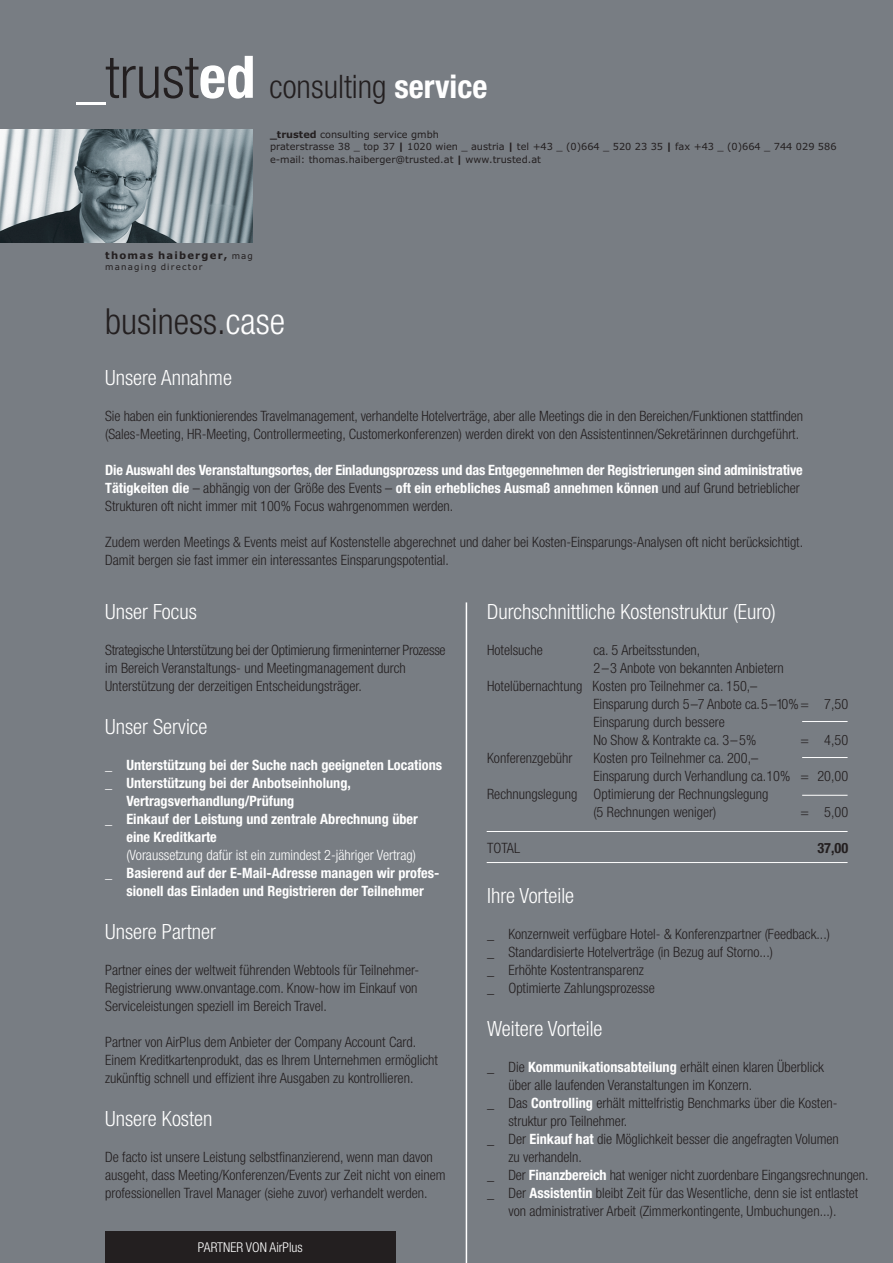
<style>
.page{position:relative;width:893px;height:1263px;background:#787d83}
.page>*{position:absolute;margin:0;border:0;box-sizing:border-box;transform-origin:0 0}
.t1{font:300 condensed 36px "Helvetica Neue";color:#231f20}
.t2{font:300 condensed 32.4px "Helvetica Neue";color:#231f20}
.t3{font:300 condensed 21px "Helvetica Neue";color:#fff}
.t4{font:300 condensed 14.25px/18px "Helvetica Neue";color:#231f20}
.t5{font:700 condensed 14.25px/18px "Helvetica Neue";color:#fff}
.t6{font:300 condensed 14.25px "Helvetica Neue";color:#fff}
.t7{font:700 condensed 14.25px "Helvetica Neue";color:#231f20}
.t8{font:300 condensed 13.5px "Helvetica Neue";color:#fff}
.t9{font:700 10.05px "Verdana";letter-spacing:.125em;color:#231f20}
.t10{font:9.75px/12.8px "Verdana";color:#231f20}
.t11{font:8.7px "Verdana";letter-spacing:.14em;color:#231f20}
.s1{font-stretch:normal;font-size:58.8px;color:#fff}
.s2{font-size:58.8px}
.s3{font-weight:700;font-size:58.8px;color:#fff}
.s4{font-weight:700;color:#fff}
.s5{font-weight:700}
.s6{font-weight:400;font-size:8.7px}
.s7{color:#fff}
.s8{font-weight:300;color:#231f20}
</style>
<div class="page">
<hr style="left:466px;top:602px;width:1px;height:661px;background:#fff">
<img style="left:0;top:130px;width:253px;height:112px">
<hr style="left:487px;top:831px;width:361px;height:1px;background:#fff">
<hr style="left:487px;top:862px;width:361px;height:1px;background:#fff">
<hr style="left:802px;top:795px;width:46px;height:1px;background:#fff">
<hr style="left:802px;top:757px;width:46px;height:1px;background:#fff">
<hr style="left:802px;top:721px;width:46px;height:1px;background:#fff">
<div style="left:105px;top:1231px;width:291px;height:32px;background:#231f20"></div>
<h2 class="t2" style="left:76px;top:75px;width:413px"><span class="s1">_</span><span class="s2">trust</span><span class="s3">ed</span> consulting <span class="s4">service</span></h2>
<p class="t10" style="left:270px;top:129px;width:568px"><span class="s5">_trusted</span> consulting service gmbh<br>praterstrasse 38 _ top 37 <span class="s5">|</span> 1020 wien _ austria <span class="s5">|</span> tel +43 _ (0)664 _ 520 23 35 <span class="s5">|</span> fax +43 _ (0)664 _ 744 029 586 e-mail: thomas.haiberger@trusted.at <span class="s5">|</span> www.trusted.at</p>
<p class="t9" style="left:105px;top:251px;width:149px">thomas haiberger, <span class="s6">mag</span></p>
<p class="t11" style="left:105px;top:264px;width:99px">managing director</p>
<h1 class="t1" style="left:105px;top:308px;width:181px">business.<span class="s7">case</span></h1>
<h3 class="t3" style="left:105px;top:370px;width:128px">Unsere Annahme</h3>
<p class="t4" style="left:105px;top:408px;width:699px">Sie haben ein funktionierendes Travelmanagement, verhandelte Hotelverträge, aber alle Meetings die in den Bereichen/Funktionen stattfinden (Sales-Meeting, HR-Meeting, Controllermeeting, Customerkonferenzen) werden direkt von den Assistentinnen/Sekretärinnen durchgeführt.</p>
<p class="t5" style="left:105px;top:462px;width:699px">Die Auswahl des Veranstaltungsortes, der Einladungsprozess und das Entgegennehmen der Registrierungen sind administrative<br>Tätigkeiten die <span class="s8">– abhängig von der Größe des Events –</span> oft ein erhebliches Ausmaß annehmen können <span class="s8">und auf Grund betrieblicher<br>Strukturen oft nicht immer mit 100% Focus wahrgenommen werden.</span></p>
<p class="t4" style="left:105px;top:534px;width:699px">Zudem werden Meetings &amp; Events meist auf Kostenstelle abgerechnet und daher bei Kosten-Einsparungs-Analysen oft nicht berücksichtigt.<br>Damit bergen sie fast immer ein interessantes Einsparungspotential.</p>
<h3 class="t3" style="left:105px;top:604px;width:93px">Unser Focus</h3>
<p class="t4" style="left:105px;top:642px;width:342px">Strategische Unterstützung bei der Optimierung firmeninterner Prozesse im Bereich Veranstaltungs- und Meetingmanagement durch<br>Unterstützung der derzeitigen Entscheidungsträger.</p>
<h3 class="t3" style="left:105px;top:719px;width:104px">Unser Service</h3>
<p class="t5" style="left:105px;top:757px;width:338px">_ Unterstützung bei der Suche nach geeigneten Locations</p>
<p class="t5" style="left:105px;top:775px;width:247px">_ Unterstützung bei der Anbotseinholung,</p>
<p class="t5" style="left:126px;top:793px;width:169px">Vertragsverhandlung/Prüfung</p>
<p class="t5" style="left:105px;top:811px;width:314px">_ Einkauf der Leistung und zentrale Abrechnung über</p>
<p class="t5" style="left:126px;top:829px;width:92px">eine Kreditkarte</p>
<p class="t6" style="left:126px;top:850px;width:291px">(Voraussetzung dafür ist ein zumindest 2-jähriger Vertrag)</p>
<p class="t5" style="left:105px;top:865px;width:336px;text-align:center">_ Basierend auf der E-Mail-Adresse managen wir profes&shy;sionell das Einladen und Registrieren der Teilnehmer</p>
<h3 class="t3" style="left:105px;top:924px;width:112px">Unsere Partner</h3>
<p class="t4" style="left:105px;top:962px;width:316px">Partner eines der weltweit führenden Webtools für Teilnehmer-<br>Registrierung www.onvantage.com. Know-how im Einkauf von<br>Serviceleistungen speziell im Bereich Travel.</p>
<p class="t4" style="left:105px;top:1034px;width:334px">Partner von AirPlus dem Anbieter der Company Account Card.<br>Einem Kreditkartenprodukt, das es Ihrem Unternehmen ermöglicht zukünftig schnell und effizient ihre Ausgaben zu kontrollieren.</p>
<h3 class="t3" style="left:105px;top:1110px;width:109px">Unsere Kosten</h3>
<p class="t4" style="left:105px;top:1149px;width:342px">De facto ist unsere Leistung selbstfinanzierend, wenn man davon ausgeht, dass Meeting/Konferenzen/Events zur Zeit nicht von einem professionellen Travel Manager (siehe zuvor) verhandelt werden.</p>
<p class="t8" style="left:198px;top:1243px;width:106px">PARTNER VON AirPlus</p>
<h3 class="t3" style="left:487px;top:604px;width:290px">Durchschnittliche Kostenstruktur (Euro)</h3>
<p class="t4" style="left:487px;top:642px;width:57px">Hotelsuche</p>
<p class="t4" style="left:593px;top:642px;width:108px">ca. 5 Arbeitsstunden,</p>
<p class="t4" style="left:593px;top:660px;width:192px">2–3 Anbote von bekannten Anbietern</p>
<p class="t4" style="left:487px;top:678px;width:272px">Hotelübernachtung Kosten pro Teilnehmer ca. 150,–</p>
<p class="t4" style="left:593px;top:696px;width:256px">Einsparung durch 5–7 Anbote ca. 5–10% = 7,50</p>
<p class="t4" style="left:593px;top:714px;width:133px">Einsparung durch bessere</p>
<p class="t4" style="left:593px;top:732px;width:164px">No Show &amp; Kontrakte ca. 3–5%</p>
<p class="t4" style="left:801px;top:732px;width:49px">= 4,50</p>
<p class="t4" style="left:487px;top:750px;width:87px">Konferenzgebühr</p>
<p class="t4" style="left:593px;top:750px;width:166px">Kosten pro Teilnehmer ca. 200,–</p>
<p class="t4" style="left:593px;top:768px;width:256px">Einsparung durch Verhandlung ca.10% = 20,00</p>
<p class="t4" style="left:487px;top:786px;width:283px">Rechnungslegung Optimierung der Rechnungslegung</p>
<p class="t4" style="left:593px;top:804px;width:124px">(5 Rechnungen weniger)</p>
<p class="t4" style="left:801px;top:804px;width:49px">= 5,00</p>
<p class="t4" style="left:487px;top:840px;width:34px">TOTAL</p>
<p class="t7" style="left:817px;top:843px;width:32px">37,00</p>
<h3 class="t3" style="left:487px;top:888px;width:89px">Ihre Vorteile</h3>
<p class="t4" style="left:487px;top:926px;width:344px"><span class="s5">_</span> Konzernweit verfügbare Hotel- &amp; Konferenzpartner (Feedback...) <span class="s5">_</span> Standardisierte Hotelverträge (in Bezug auf Storno...)<br><span class="s5">_</span> Erhöhte Kostentransparenz<br><span class="s5">_</span> Optimierte Zahlungsprozesse</p>
<h3 class="t3" style="left:487px;top:1020px;width:117px">Weitere Vorteile</h3>
<p class="t4" style="left:487px;top:1059px;width:338px"><span class="s5">_</span> Die <span class="s4">Kommunikationsabteilung</span> erhält einen klaren Überblick</p>
<p class="t4" style="left:508px;top:1077px;width:245px">über alle laufenden Veranstaltungen im Konzern.</p>
<p class="t4" style="left:487px;top:1095px;width:352px"><span class="s5">_</span> Das <span class="s4">Controlling</span> erhält mittelfristig Benchmarks über die Kosten-</p>
<p class="t4" style="left:508px;top:1113px;width:120px">struktur pro Teilnehmer.</p>
<p class="t4" style="left:487px;top:1131px;width:353px"><span class="s5">_</span> Der <span class="s4">Einkauf hat</span> die Möglichkeit besser die angefragten Volumen</p>
<p class="t4" style="left:508px;top:1149px;width:75px">zu verhandeln.</p>
<p class="t4" style="left:487px;top:1167px;width:383px"><span class="s5">_</span> Der <span class="s4">Finanzbereich</span> hat weniger nicht zuordenbare Eingangsrechnungen.</p>
<p class="t4" style="left:487px;top:1185px;width:373px"><span class="s5">_</span> Der <span class="s4">Assistentin</span> bleibt Zeit für das Wesentliche, denn sie ist entlastet</p>
<p class="t4" style="left:508px;top:1203px;width:330px">von administrativer Arbeit (Zimmerkontingente, Umbuchungen...).</p>
</div>
